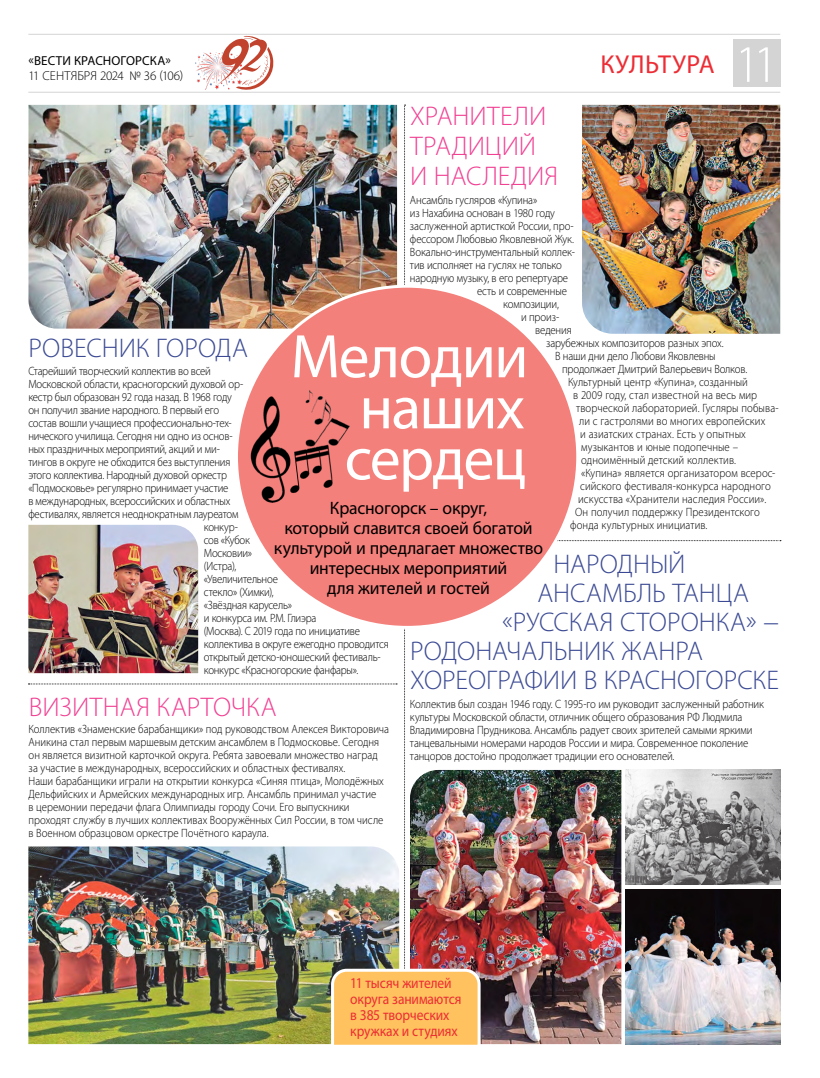
<style>
.page{position:relative;width:820px;height:1078px;background:#fff}
.page>*{position:absolute;margin:0;border:0;box-sizing:border-box;transform-origin:0 0}
.t1{font:62px/51px "Myriad Pro";letter-spacing:-.025em;color:#fff;text-align:justify}
.t2{font:300 53px "Myriad Pro";color:#fff}
.t3{font:300 27px "Myriad Pro";letter-spacing:-.005em;color:#3b4a93}
.t4{font:300 27px/30px "Myriad Pro";letter-spacing:-.005em;color:#f14193}
.t5{font:26px "Myriad Pro";letter-spacing:.02em;color:#ec2d35}
.t6{font:18px/20px "Myriad Pro";letter-spacing:-.01em;color:#000;text-align:center}
.t7{font:15px/16px "Myriad Pro";letter-spacing:-.005em;color:#ec2d35;scale:.9 1}
.t8{font:300 13px "Myriad Pro";letter-spacing:-.005em;color:#000}
.t9{font:13px "Myriad Pro";letter-spacing:.01em;color:#000}
.t10{font:300 12px/13px "Myriad Pro";letter-spacing:-.01em;color:#000;scale:.9 1}
.t11{font:300 12px "Myriad Pro";letter-spacing:.01em;color:#000;scale:.9 1}
</style>
<div class="page">
<hr style="left:28px;top:92px;width:752px;height:1px;background:#d4d4d5">
<hr style="left:28px;top:34px;width:752px;height:1px;background:#d4d4d5">
<div style="left:732px;top:40px;width:48px;height:47px;background:#d4d4d5"></div>
<img style="left:195px;top:52px;width:22px;height:38px">
<svg style="left:217px;top:36px;width:56px;height:54px"></svg>
<svg style="left:557px;top:540px;width:223px;height:1px"></svg>
<div style="left:236px;top:286px;width:341px;height:341px;background:#f4807b;border-radius:50%"></div>
<img style="left:582px;top:105px;width:198px;height:229px">
<img style="left:482px;top:769px;width:139px;height:274px">
<img style="left:625px;top:769px;width:154px;height:115px">
<img style="left:625px;top:889px;width:155px;height:154px">
<img style="left:28px;top:105px;width:454px;height:940px">
<p class="t9" style="left:29px;top:53px;width:144px">«ВЕСТИ КРАСНОГОРСКА»</p>
<p class="t8" style="left:28px;top:68px;width:156px">11 СЕНТЯБРЯ 2024 № 36 (106)</p>
<h3 class="t5" style="left:600px;top:48px;width:116px">КУЛЬТУРА</h3>
<h2 class="t2" style="left:734px;top:32px;width:46px">11</h2>
<h3 class="t4" style="left:410px;top:101px;width:149px">ХРАНИТЕЛИ<br>ТРАДИЦИЙ<br>И НАСЛЕДИЯ</h3>
<p class="t10" style="left:410px;top:193px;width:143px">Ансамбль гусляров «Купина»</p>
<p class="t10" style="left:410px;top:206px;width:162px">из Нахабина основан в 1980 году</p>
<p class="t10" style="left:410px;top:219px;width:183px">заслуженной артисткой России, про-</p>
<p class="t10" style="left:410px;top:232px;width:183px">фессором Любовью Яковлевной Жук.</p>
<p class="t10" style="left:410px;top:245px;width:185px">Вокально-инструментальный коллек-</p>
<p class="t10" style="left:410px;top:258px;width:170px">тив исполняет на гуслях не только</p>
<p class="t10" style="left:410px;top:271px;width:177px">народную музыку, в его репертуаре</p>
<p class="t10" style="left:477px;top:284px;width:101px">есть и современные</p>
<p class="t10" style="left:503px;top:297px;width:63px">композиции,</p>
<p class="t10" style="left:521px;top:310px;width:44px">и произ-</p>
<p class="t10" style="left:535px;top:323px;width:42px">ведения</p>
<p class="t10" style="left:546px;top:336px;width:199px">зарубежных композиторов разных эпох.</p>
<p class="t10" style="left:555px;top:349px;width:180px">В наши дни дело Любови Яковлевны</p>
<p class="t10" style="left:562px;top:362px;width:207px">продолжает Дмитрий Валерьевич Волков.</p>
<p class="t10" style="left:568px;top:375px;width:201px">Культурный центр «Купина», созданный</p>
<p class="t11" style="left:573px;top:388px;width:206px">в 2009 году, стал известной на весь мир</p>
<p class="t11" style="left:576px;top:401px;width:226px">творческой лабораторией. Гусляры побыва-</p>
<p class="t11" style="left:579px;top:414px;width:208px">ли с гастролями во многих европейских</p>
<p class="t11" style="left:580px;top:427px;width:186px">и азиатских странах. Есть у опытных</p>
<p class="t11" style="left:581px;top:440px;width:176px">музыкантов и юные подопечные –</p>
<p class="t10" style="left:581px;top:453px;width:173px">одноимённый детский коллектив.</p>
<p class="t10" style="left:581px;top:466px;width:217px">«Купина» является организатором всерос-</p>
<p class="t11" style="left:580px;top:479px;width:213px">сийского фестиваля-конкурса народного</p>
<p class="t10" style="left:578px;top:492px;width:210px">искусства «Хранители наследия России».</p>
<p class="t11" style="left:575px;top:505px;width:207px">Он получил поддержку Президентского</p>
<p class="t10" style="left:570px;top:518px;width:154px">фонда культурных инициатив.</p>
<h3 class="t3" style="left:553px;top:548px;width:134px">НАРОДНЫЙ</h3>
<h3 class="t3" style="left:537px;top:577px;width:213px">АНСАМБЛЬ ТАНЦА</h3>
<h3 class="t3" style="left:502px;top:606px;width:278px">«РУССКАЯ СТОРОНКА» −</h3>
<h3 class="t3" style="left:410px;top:635px;width:294px">РОДОНАЧАЛЬНИК ЖАНРА</h3>
<h3 class="t3" style="left:410px;top:664px;width:370px">ХОРЕОГРАФИИ В КРАСНОГОРСКЕ</h3>
<p class="t10" style="left:410px;top:697px;width:395px">Коллектив был создан 1946 году. С 1995-го им руководит заслуженный работник культуры Московской области, отличник общего образования РФ Людмила Владимировна Прудникова. Ансамбль радует своих зрителей самыми яркими танцевальными номерами народов России и мира. Современное поколение танцоров достойно продолжает традиции его основателей.</p>
<h1 class="t1" style="left:344px;top:330px;width:185px;text-indent:-54px">Мелодии наших сердец</h1>
<h3 class="t3" style="left:29px;top:331px;width:221px">РОВЕСНИК ГОРОДА</h3>
<p class="t10" style="left:28px;top:364px;width:204px">Старейший творческий коллектив во всей</p>
<p class="t10" style="left:28px;top:377px;width:240px">Московской области, красногорский духовой ор-</p>
<p class="t10" style="left:28px;top:390px;width:227px">кестр был образован 92 года назад. В 1968 году</p>
<p class="t10" style="left:28px;top:403px;width:213px">он получил звание народного. В первый его</p>
<p class="t10" style="left:28px;top:416px;width:227px">состав вошли учащиеся профессионально-тех-</p>
<p class="t10" style="left:28px;top:429px;width:228px">нического училища. Сегодня ни одно из основ-</p>
<p class="t10" style="left:28px;top:442px;width:214px">ных праздничных мероприятий, акций и ми-</p>
<p class="t10" style="left:28px;top:455px;width:226px">тингов в округе не обходится без выступления</p>
<p class="t10" style="left:28px;top:468px;width:222px">этого коллектива. Народный духовой оркестр</p>
<p class="t10" style="left:28px;top:481px;width:224px">«Подмосковье» регулярно принимает участие</p>
<p class="t10" style="left:28px;top:494px;width:226px">в международных, всероссийских и областных</p>
<p class="t10" style="left:28px;top:507px;width:235px">фестивалях, является неоднократным лауреатом</p>
<p class="t10" style="left:204px;top:520px;width:40px">конкур-</p>
<p class="t10" style="left:204px;top:533px;width:53px">сов «Кубок</p>
<p class="t10" style="left:204px;top:546px;width:55px">Московии»</p>
<p class="t10" style="left:204px;top:559px;width:38px">(Истра),</p>
<p class="t10" style="left:204px;top:572px;width:84px">«Увеличительное</p>
<p class="t10" style="left:204px;top:585px;width:79px">стекло» (Химки),</p>
<p class="t10" style="left:204px;top:598px;width:99px">«Звёздная карусель»</p>
<p class="t10" style="left:204px;top:611px;width:126px">и конкурса им. Р.М. Глиэра</p>
<p class="t10" style="left:204px;top:624px;width:175px">(Москва). С 2019 года по инициативе</p>
<p class="t10" style="left:204px;top:637px;width:207px">коллектива в округе ежегодно проводится</p>
<p class="t10" style="left:204px;top:650px;width:198px">открытый детско-юношеский фестиваль-</p>
<p class="t10" style="left:204px;top:663px;width:173px">конкурс «Красногорские фанфары».</p>
<h3 class="t6" style="left:274px;top:497px;width:271px">Красногорск – округ,<br>который славится своей богатой культурой и предлагает множество интересных мероприятий<br>для жителей и гостей</h3>
<h3 class="t4" style="left:29px;top:691px;width:249px">ВИЗИТНАЯ КАРТОЧКА</h3>
<p class="t10" style="left:29px;top:722px;width:402px">Коллектив «Знаменские барабанщики» под руководством Алексея Викторовича Аникина стал первым маршевым детским ансамблем в Подмосковье. Сегодня он является визитной карточкой округа. Ребята завоевали множество наград за участие в международных, всероссийских и областных фестивалях.<br>Наши барабанщики играли на открытии конкурса «Синяя птица», Молодёжных Дельфийских и Армейских международных игр. Ансамбль принимал участие<br>в церемонии передачи флага Олимпиады городу Сочи. Его выпускники проходят службу в лучших коллективах Вооружённых Сил России, в том числе в Военном образцовом оркестре Почётного караула.</p>
<p class="t7" style="left:350px;top:974px;width:125px">11 тысяч жителей округа занимаются в 385 творческих кружках и студиях</p>
</div>
